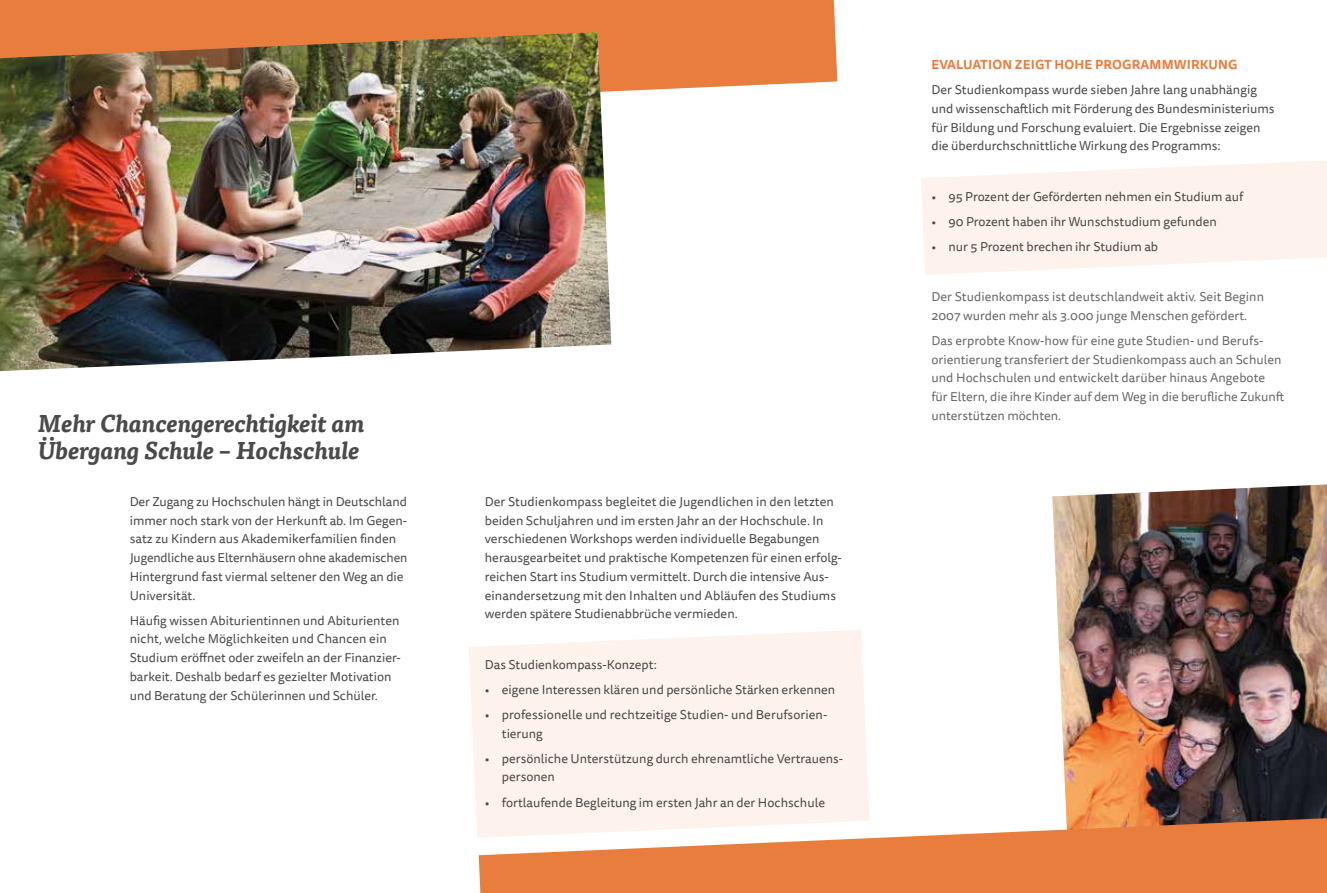
<style>
.page{position:relative;width:1327px;height:893px;background:#fff}
.page>*{position:absolute;margin:0;border:0;box-sizing:border-box;transform-origin:0 0}
.t1{font:italic 700 24px/27px "Tisa Pro";color:#4a4a49}
.t2{font:12.75px/18.8px "Tisa Sans Pro";color:#4a4a49}
.t3{font:12.75px/18.8px "Tisa Sans Pro";color:#6a6a69}
.t4{font:700 12.75px "Tisa Sans Pro";letter-spacing:.01em;color:#e87d3d}
</style>
<div class="page">
<img style="left:1052px;top:484px;width:275px;height:334px">
<div style="left:469px;top:630px;width:400px;height:208px;background:#fdf3ec"></div>
<svg style="left:921px;top:160px;width:406px;height:115px"></svg>
<div style="left:0;top:0;width:837px;height:92px;background:#e87d3d"></div>
<svg style="left:479px;top:818px;width:848px;height:75px;fill:#e87d3d"></svg>
<img style="left:0;top:32px;width:611px;height:339px">
<h1 class="t1" style="left:38px;top:409px;width:328px">Mehr Chancengerechtigkeit am<br>Übergang Schule – Hochschule</h1>
<p class="t2" style="left:130px;top:492px;width:279px">Der Zugang zu Hochschulen hängt in Deutschland immer noch stark von der Herkunft ab. Im Gegen&shy;satz zu Kindern aus Akademikerfamilien finden Jugendliche aus Elternhäusern ohne akademischen Hintergrund fast viermal seltener den Weg an die Universität.</p>
<p class="t2" style="left:130px;top:611px;width:273px">Häufig wissen Abiturientinnen und Abiturienten nicht, welche Möglichkeiten und Chancen ein Studium eröffnet oder zweifeln an der Finanzier&shy;barkeit. Deshalb bedarf es gezielter Motivation und Beratung der Schülerinnen und Schüler.</p>
<p class="t2" style="left:485px;top:492px;width:359px">Der Studienkompass begleitet die Jugendlichen in den letzten beiden Schuljahren und im ersten Jahr an der Hochschule. In verschiedenen Workshops werden individuelle Begabungen herausgearbeitet und praktische Kompetenzen für einen erfolg&shy;reichen Start ins Studium vermittelt. Durch die intensive Aus&shy;einandersetzung mit den Inhalten und Abläufen des Studiums werden spätere Studienabbrüche vermieden.</p>
<p class="t2" style="left:485px;top:655px;width:173px">Das Studienkompass-Konzept:</p>
<p class="t2" style="left:485px;top:680px;width:352px">• eigene Interessen klären und persönliche Stärken erkennen</p>
<p class="t2" style="left:502px;top:705px;width:326px;text-indent:-17px">• professionelle und rechtzeitige Studien- und Berufsorien&shy;tierung</p>
<p class="t2" style="left:502px;top:749px;width:343px;text-indent:-17px">• persönliche Unterstützung durch ehrenamtliche Vertrauens&shy;personen</p>
<p class="t2" style="left:485px;top:793px;width:342px">• fortlaufende Begleitung im ersten Jahr an der Hochschule</p>
<p class="t4" style="left:931px;top:55px;width:307px">EVALUATION ZEIGT HOHE PROGRAMMWIRKUNG</p>
<p class="t2" style="left:931px;top:81px;width:345px">Der Studienkompass wurde sieben Jahre lang unabhängig und wissenschaftlich mit Förderung des Bundesministeriums für Bildung und Forschung evaluiert. Die Ergebnisse zeigen die überdurchschnittliche Wirkung des Programms:</p>
<p class="t2" style="left:931px;top:187px;width:313px">• 95 Prozent der Geförderten nehmen ein Studium auf</p>
<p class="t2" style="left:931px;top:212px;width:287px">• 90 Prozent haben ihr Wunschstudium gefunden</p>
<p class="t2" style="left:931px;top:237px;width:228px">• nur 5 Prozent brechen ihr Studium ab</p>
<p class="t3" style="left:931px;top:288px;width:334px">Der Studienkompass ist deutschlandweit aktiv. Seit Beginn<br>2007 wurden mehr als 3.000 junge Menschen gefördert.</p>
<p class="t3" style="left:931px;top:331px;width:354px">Das erprobte Know-how für eine gute Studien- und Berufs&shy;orientierung transferiert der Studienkompass auch an Schulen und Hochschulen und entwickelt darüber hinaus Angebote für Eltern, die ihre Kinder auf dem Weg in die berufliche Zukunft unterstützen möchten.</p>
</div>
